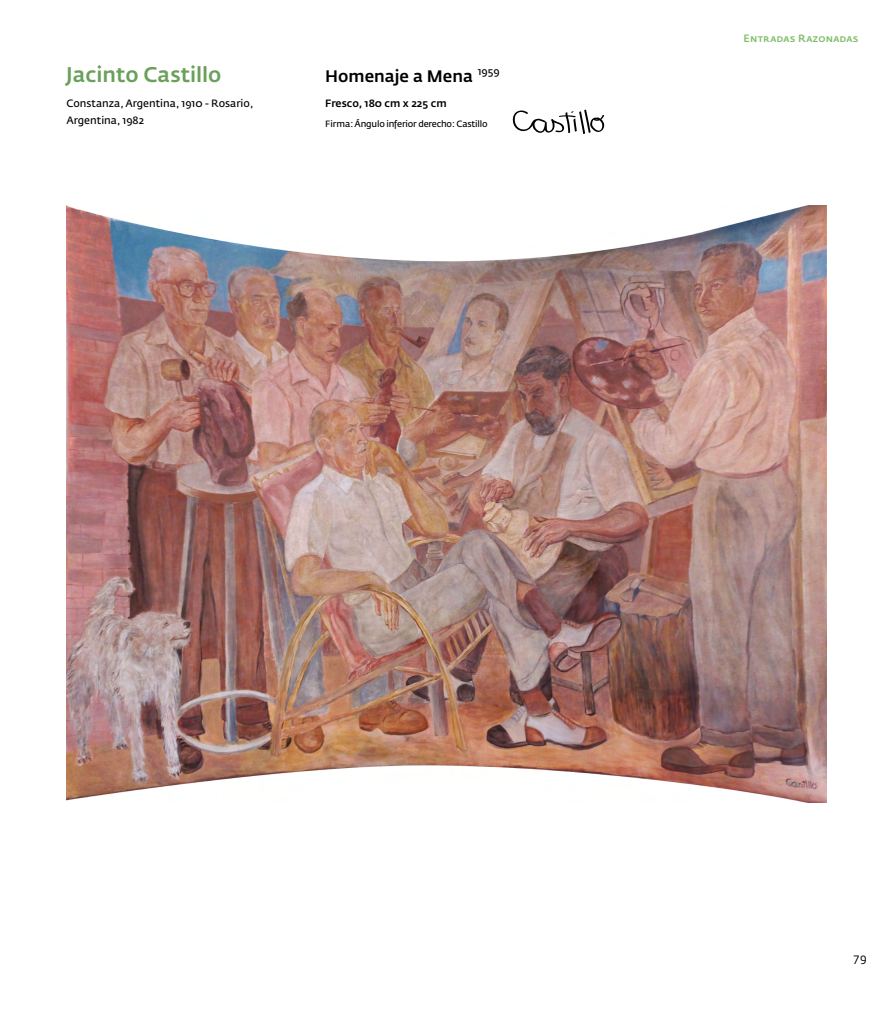
<style>
.page{position:relative;width:893px;height:1021px;background:#fff}
.page>*{position:absolute;margin:0;border:0;box-sizing:border-box;transform-origin:0 0}
.t1{font:500 21px "Fedra Sans Std";color:#6aa05a}
.t2{font:500 16.5px "Fedra Sans Std";color:#000}
.t3{font:12px "Fedra Mono";color:#000}
.t4{font:10.5px/16.5px "Fedra Sans Std";color:#000}
.t5{font:500 10.5px "Fedra Sans Std";color:#000}
.t6{font:500 10.5px "Fedra Sans Std";letter-spacing:.025em;color:#82bf6d}
.t7{font:9px "Fedra Sans Std";letter-spacing:-.02em;color:#000}
</style>
<div class="page">
<img style="left:66px;top:205px;width:761px;height:597px">
<svg style="left:512px;top:109px;width:92px;height:25px"></svg>
<h1 class="t1" style="left:66px;top:62px;width:157px">Jacinto Castillo</h1>
<p class="t4" style="left:67px;top:95px;width:188px">Constanza, Argentina, 1910 - Rosario,<br>Argentina, 1982</p>
<h2 class="t2" style="left:325px;top:66px;width:149px">Homenaje a Mena</h2>
<p class="t4" style="left:478px;top:63px;width:23px">1959</p>
<p class="t5" style="left:325px;top:97px;width:123px">Fresco, 180 cm x 225 cm</p>
<p class="t7" style="left:325px;top:118px;width:164px">Firma: Ángulo inferior derecho: Castillo</p>
<p class="t6" style="left:744px;top:31px;width:117px">Entradas Razonadas</p>
<p class="t3" style="left:853px;top:952px;width:16px">79</p>
</div>
